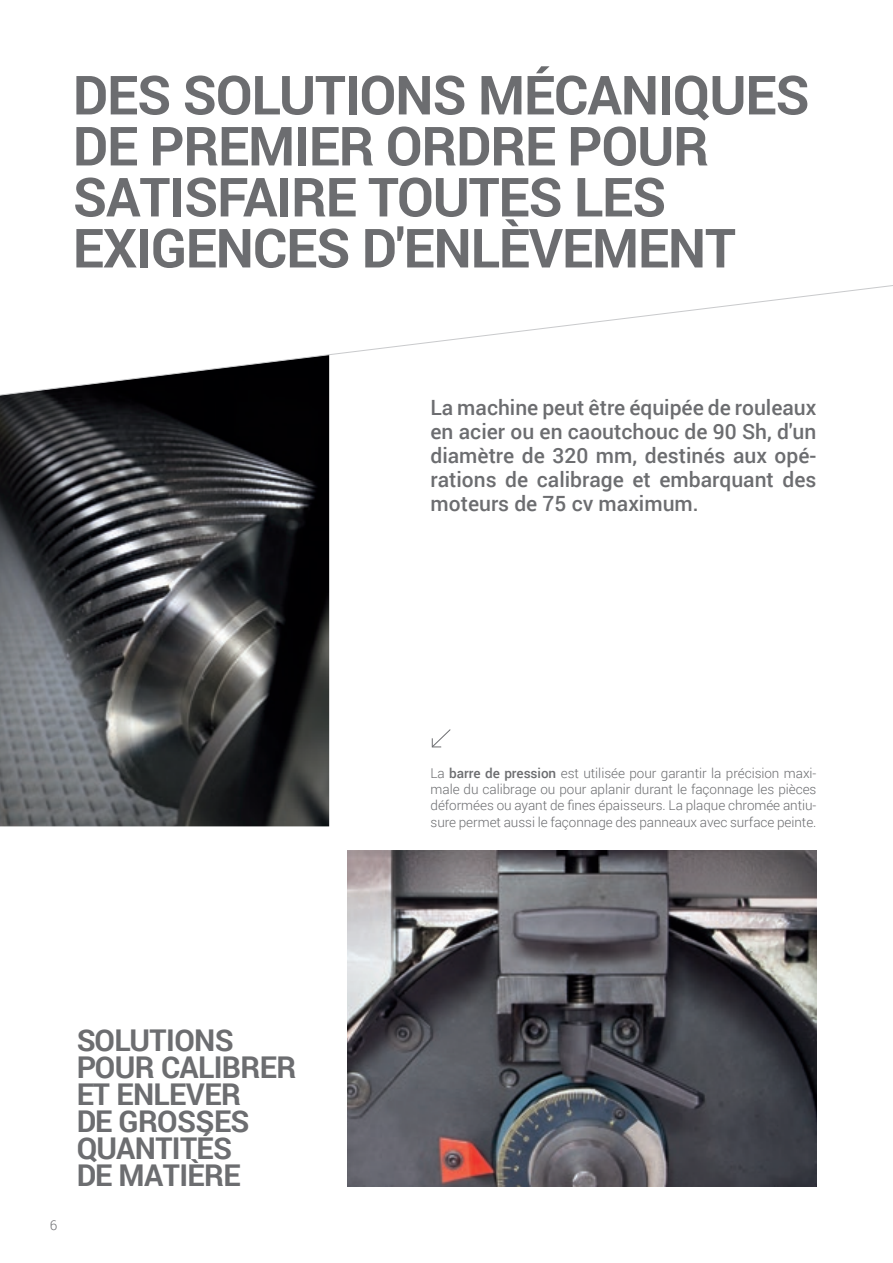
<style>
.page{position:relative;width:893px;height:1263px;background:#fff}
.page>*{position:absolute;margin:0;border:0;box-sizing:border-box;transform-origin:0 0}
._1_TITOLO_GRIGIO{font:700 54px/51px "Roboto";letter-spacing:-.02em;color:#6c6d70}
.t1{font:700 30px/27px "Roboto";letter-spacing:-.02em;color:#6c6d70}
.t2{font:500 21px/24px "Roboto";color:#6c6d70;text-align:justify}
.t3{font:300 13.5px/16.2px "Roboto";letter-spacing:-.005em;color:#6c6d70;text-align:justify}
.s1{font-weight:500}
</style>
<div class="page">
<img style="left:0;top:399px;width:329px;height:427px">
<svg style="left:0;top:285px;width:893px;height:114px"></svg>
<img style="left:348px;top:851px;width:468px;height:335px">
<svg style="left:431px;top:729px;width:20px;height:19px"></svg>
<p class="_1_TITOLO_GRIGIO" style="left:73px;top:68px;width:738px">DES SOLUTIONS MÉCANIQUES<br>DE PREMIER ORDRE POUR<br>SATISFAIRE TOUTES LES<br>EXIGENCES D'ENLÈVEMENT</p>
<p class="t2" style="left:431px;top:395px;width:387px">La machine peut être équipée de rouleaux en acier ou en caoutchouc de 90 Sh, d'un diamètre de 320 mm, destinés aux opé&shy;rations de calibrage et embarquant des moteurs de 75 cv maximum.</p>
<p class="t3" style="left:50px;top:1216px;width:9px">6</p>
<h2 class="t1" style="left:76px;top:1026px;width:222px">SOLUTIONS<br>POUR CALIBRER<br>ET ENLEVER<br>DE GROSSES<br>QUANTITÉS<br>DE MATIÈRE</h2>
<p class="t3" style="left:431px;top:764px;width:387px">La <span class="s1">barre de pression</span> est utilisée pour garantir la précision maxi&shy;male du calibrage ou pour aplanir durant le façonnage les pièces déformées ou ayant de fines épaisseurs. La plaque chromée antiu&shy;sure permet aussi le façonnage des panneaux avec surface peinte.</p>
</div>
